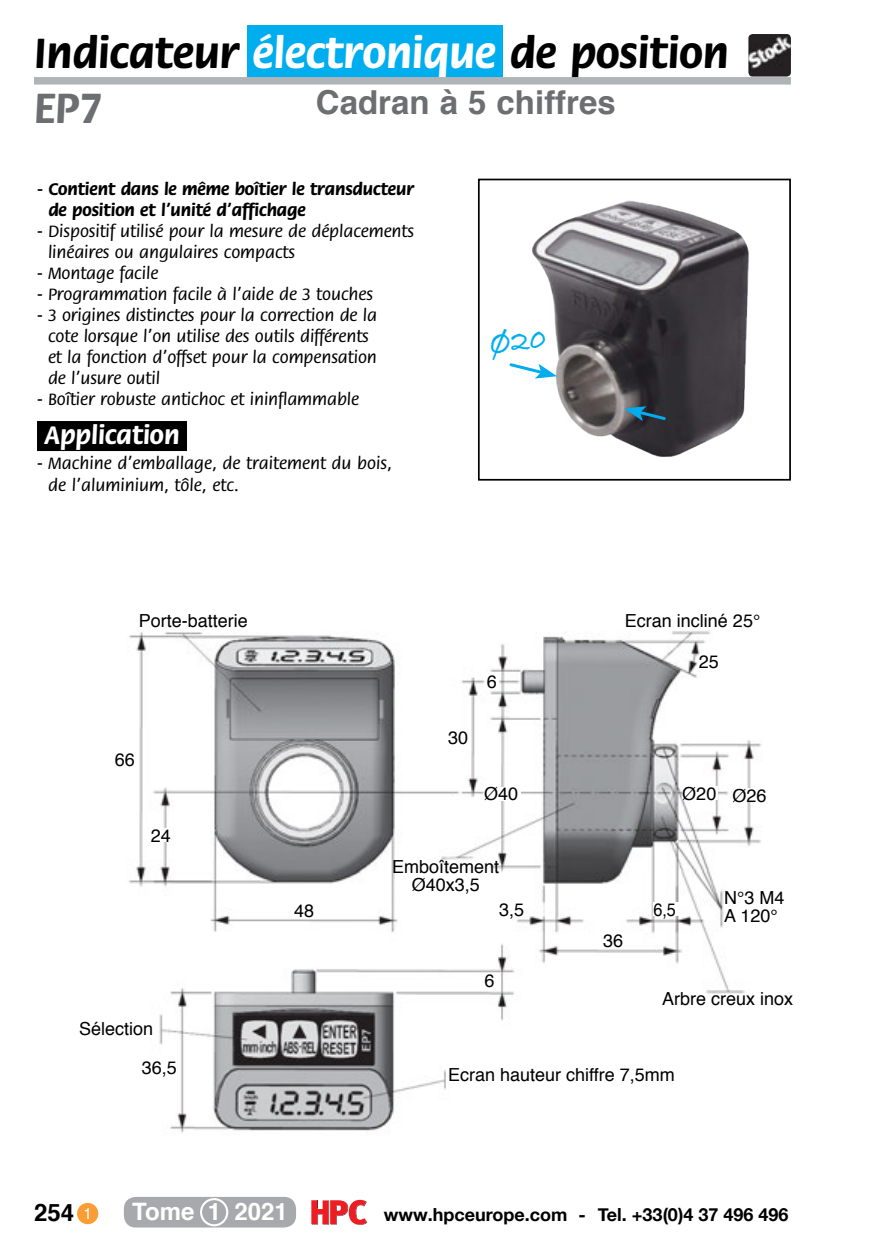
<style>
.page{position:relative;width:893px;height:1259px;background:#fff}
.page>*{position:absolute;margin:0;border:0;box-sizing:border-box;transform-origin:0 0}
.t1{font:700 45px/55.2px "Flora";color:#000}
.t2{font:700 33px "Helvetica";color:#6d6e71}
.t3{font:700 27px "Flora";color:#fff}
.t4{font:700 24px "Helvetica";color:#fff}
.t5{font:700 24px "Helvetica";color:#000}
.t6{font:500 18px/21px "Flora";letter-spacing:-.005em;color:#000}
.t7{font:18px/18px "Helvetica";color:#000}
.t8{font:700 18px/21px "Flora";letter-spacing:-.005em;color:#000}
.t9{font:700 18px "Helvetica Neue";color:#000}
.t10{font:18px "Helvetica";color:#000;scale:.9 1}
.s1{color:#fff}
.s2{color:#6d6e71}
.s3{color:#000}
</style>
<div class="page">
<div style="left:77px;top:1203px;width:21px;height:21px;background:#f99d34;border-radius:50%"></div>
<svg style="left:85px;top:1208px;width:4px;height:11px"></svg>
<svg style="left:311px;top:1199px;width:56px;height:26px"></svg>
<div style="left:124px;top:1197px;width:172px;height:30px;background:#a7a9ac;border-radius:12px"></div>
<div style="left:200px;top:1198px;width:28px;height:28px;border:2px solid #fff;border-radius:50%"></div>
<div style="left:247px;top:26px;width:256px;height:56px;background:#00aeef"></div>
<div style="left:37px;top:421px;width:150px;height:30px;background:#000"></div>
<div style="left:34px;top:77px;width:757px;height:8px;background:#b1b4b6"></div>
<img style="left:128px;top:631px;width:634px;height:502px">
<div style="left:151px;top:828px;width:21px;height:14px;background:#fff"></div>
<div style="left:484px;top:787px;width:36px;height:13px;background:#fff"></div>
<div style="left:487px;top:674px;width:11px;height:13px;background:#fff"></div>
<div style="left:699px;top:654px;width:21px;height:14px;background:#fff"></div>
<div style="left:682px;top:786px;width:36px;height:13px;background:#fff"></div>
<div style="left:732px;top:788px;width:35px;height:14px;background:#fff"></div>
<div style="left:499px;top:902px;width:26px;height:14px;background:#fff"></div>
<div style="left:603px;top:933px;width:21px;height:14px;background:#fff"></div>
<div style="left:653px;top:902px;width:26px;height:14px;background:#fff"></div>
<div style="left:724px;top:890px;width:67px;height:46px;background:#fff"></div>
<img style="left:532px;top:200px;width:217px;height:257px">
<div style="left:478px;top:179px;width:313px;height:301px;border:2px solid #000"></div>
<svg style="left:624px;top:406px;width:44px;height:16px"></svg>
<img style="left:748px;top:34px;width:43px;height:43px">
<svg style="left:509px;top:328px;width:48px;height:50px"></svg>
<p class="t1" style="left:34px;top:26px;width:696px">Indicateur <span class="s1">électronique</span> de position<br><span class="s2">EP7</span></p>
<p class="t2" style="left:316px;top:76px;width:301px">Cadran à 5 chiffres</p>
<p class="t8" style="left:48px;top:179px;width:367px;text-indent:-11px">- Contient dans le même boîtier le transducteur de position et l’unité d’affichage</p>
<p class="t6" style="left:48px;top:221px;width:368px;text-indent:-11px">- Dispositif utilisé pour la mesure de déplacements linéaires ou angulaires compacts</p>
<p class="t6" style="left:37px;top:263px;width:123px">- Montage facile</p>
<p class="t6" style="left:37px;top:284px;width:338px">- Programmation facile à l’aide de 3 touches</p>
<p class="t6" style="left:48px;top:305px;width:331px;text-indent:-11px">- 3 origines distinctes pour la correction de la cote lorsque l’on utilise des outils différents et la fonction d’offset pour la compensation de l’usure outil</p>
<p class="t6" style="left:37px;top:389px;width:324px">- Boîtier robuste antichoc et ininflammable</p>
<p class="t3" style="left:37px;top:421px;width:151px"><span class="s3">.</span>Application<span class="s3">.</span></p>
<p class="t6" style="left:48px;top:454px;width:345px;text-indent:-11px">- Machine d’emballage, de traitement du bois, de l’aluminium, tôle, etc.</p>
<p class="t7" style="left:139px;top:612px;width:111px">Porte-batterie</p>
<p class="t7" style="left:115px;top:751px;width:22px">66</p>
<p class="t7" style="left:151px;top:827px;width:22px">24</p>
<p class="t7" style="left:79px;top:1020px;width:76px">Sélection</p>
<p class="t7" style="left:294px;top:902px;width:22px">48</p>
<p class="t7" style="left:487px;top:673px;width:12px">6</p>
<p class="t7" style="left:448px;top:729px;width:22px">30</p>
<p class="t7" style="left:484px;top:785px;width:36px">Ø40</p>
<p class="t7" style="left:392px;top:857px;width:109px;text-align:center">Emboîtement<br>Ø40x3,5</p>
<p class="t7" style="left:499px;top:901px;width:27px">3,5</p>
<p class="t7" style="left:485px;top:972px;width:12px">6</p>
<p class="t7" style="left:625px;top:612px;width:137px">Ecran incliné 25°</p>
<p class="t7" style="left:699px;top:653px;width:22px">25</p>
<p class="t7" style="left:682px;top:786px;width:86px">Ø20 Ø26</p>
<p class="t7" style="left:603px;top:932px;width:22px">36</p>
<p class="t10" style="left:653px;top:896px;width:27px">6,5</p>
<p class="t7" style="left:724px;top:889px;width:62px">N°3 M4<br>A 120°</p>
<p class="t7" style="left:662px;top:990px;width:133px">Arbre creux inox</p>
<p class="t7" style="left:142px;top:1059px;width:37px">36,5</p>
<p class="t7" style="left:448px;top:1066px;width:228px">Ecran hauteur chiffre 7,5mm</p>
<p class="t5" style="left:34px;top:1193px;width:42px">254</p>
<h3 class="t4" style="left:132px;top:1192px;width:157px">Tome 1 2021</h3>
<p class="t9" style="left:384px;top:1200px;width:185px">www.hpceurope.com</p>
<p class="t9" style="left:598px;top:1200px;width:192px">Tel. +33(0)4 37 496 496</p>
<p class="t9" style="left:579px;top:1200px;width:9px">-</p>
</div>
